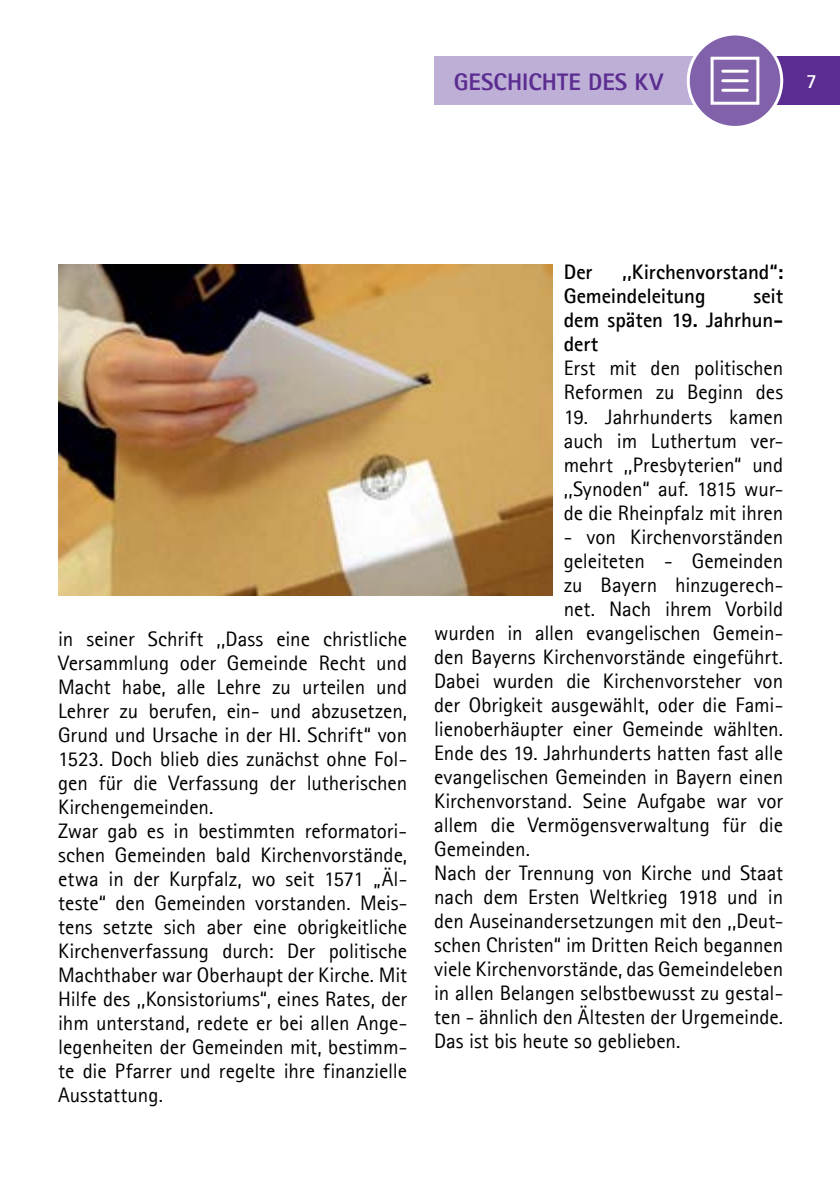
<style>
.page{position:relative;width:840px;height:1191px;background:#fff}
.page>*{position:absolute;margin:0;border:0;box-sizing:border-box;transform-origin:0 0}
.t1{font:800 24px "Agfa Rotis Sans Serif";letter-spacing:.005em;color:#5c2d91}
.t2{font:21px/24px "Agfa Rotis Sans Serif";letter-spacing:-.005em;color:#000}
.t3{font:700 21px/24px "Agfa Rotis Sans Serif";letter-spacing:-.005em;color:#000}
.t4{font:700 20px "Agfa Rotis Sans Serif";color:#fff}
</style>
<div class="page">
<div style="left:434px;top:57px;width:263px;height:48px;background:#beafd6"></div>
<div style="left:758px;top:57px;width:81px;height:48px;background:#5c2d91"></div>
<div style="left:687px;top:34px;width:94px;height:93px;background:#8162aa;border-radius:50%"></div>
<div style="left:686px;top:33px;width:96px;height:96px;border:3px solid #fff;border-radius:50%"></div>
<div style="left:710px;top:57px;width:49px;height:48px;border:3px solid #fff"></div>
<hr style="left:722px;top:70px;width:24px;height:3px;background:#fff">
<hr style="left:722px;top:79px;width:24px;height:3px;background:#fff">
<hr style="left:722px;top:89px;width:24px;height:3px;background:#fff">
<img style="left:58px;top:265px;width:494px;height:330px">
<p class="t1" style="left:453px;top:67px;width:211px">GESCHICHTE DES KV</p>
<p class="t4" style="left:805px;top:68px;width:12px">7</p>
<p class="t2" style="left:58px;top:626px;width:350px">in seiner Schrift ,,Dass eine christliche Versammlung oder Gemeinde Recht und Macht habe, alle Lehre zu urteilen und Lehrer zu berufen, ein- und abzusetzen, Grund und Ursache in der HI. Schrift“ von 1523. Doch blieb dies zunächst ohne Fol&shy;gen für die Verfassung der lutherischen Kirchengemeinden.<br>Zwar gab es in bestimmten reformatori&shy;schen Gemeinden bald Kirchenvorstände, etwa in der Kurpfalz, wo seit 1571 „Äl&shy;teste“ den Gemeinden vorstanden. Meis&shy;tens setzte sich aber eine obrigkeitliche Kirchenverfassung durch: Der politische Machthaber war Oberhaupt der Kirche. Mit Hilfe des ,,Konsistoriums“, eines Rates, der ihm unterstand, redete er bei allen Ange&shy;legenheiten der Gemeinden mit, bestimm&shy;te die Pfarrer und regelte ihre finanzielle Ausstattung.</p>
<p class="t3" style="left:563px;top:260px;width:221px;text-indent:58px">,,Kirchenvorstand“:<br>Gemeindeleitung</p>
<p class="t3" style="left:563px;top:260px;width:30px">Der</p>
<p class="t3" style="left:563px;top:284px;width:221px;text-align:justify;text-indent:190px">seit dem späten 19. Jahrhun&shy;dert</p>
<p class="t2" style="left:563px;top:356px;width:221px">Erst mit den politischen<br>Reformen zu Beginn des</p>
<p class="t2" style="left:563px;top:404px;width:221px;text-align:justify">19. Jahrhunderts kamen auch im Luthertum ver&shy;mehrt ,,Presbyterien“ und ,,Synoden“ auf. 1815 wur&shy;de die Rheinpfalz mit ihren</p>
<p class="t2" style="left:563px;top:524px;width:221px">- von Kirchenvorständen</p>
<p class="t2" style="left:563px;top:548px;width:221px">geleiteten - Gemeinden</p>
<p class="t2" style="left:563px;top:572px;width:221px">zu Bayern hinzugerech-</p>
<p class="t2" style="left:563px;top:596px;width:221px">net. Nach ihrem Vorbild</p>
<p class="t2" style="left:434px;top:620px;width:350px">wurden in allen evangelischen Gemein-</p>
<p class="t2" style="left:434px;top:644px;width:350px">den Bayerns Kirchenvorstände eingeführt.</p>
<p class="t2" style="left:434px;top:668px;width:350px">Dabei wurden die Kirchenvorsteher von</p>
<p class="t2" style="left:434px;top:692px;width:350px">der Obrigkeit ausgewählt, oder die Fami-</p>
<p class="t2" style="left:434px;top:716px;width:350px">lienoberhäupter einer Gemeinde wählten.</p>
<p class="t2" style="left:434px;top:740px;width:350px">Ende des 19. Jahrhunderts hatten fast alle</p>
<p class="t2" style="left:434px;top:764px;width:350px">evangelischen Gemeinden in Bayern einen</p>
<p class="t2" style="left:434px;top:788px;width:350px">Kirchenvorstand. Seine Aufgabe war vor</p>
<p class="t2" style="left:434px;top:812px;width:350px">allem die Vermögensverwaltung für die</p>
<p class="t2" style="left:434px;top:836px;width:97px">Gemeinden.</p>
<p class="t2" style="left:434px;top:860px;width:350px">Nach der Trennung von Kirche und Staat</p>
<p class="t2" style="left:434px;top:884px;width:350px">nach dem Ersten Weltkrieg 1918 und in</p>
<p class="t2" style="left:434px;top:908px;width:350px">den Auseinandersetzungen mit den ,,Deut-</p>
<p class="t2" style="left:434px;top:932px;width:350px">schen Christen“ im Dritten Reich begannen</p>
<p class="t2" style="left:434px;top:956px;width:350px">viele Kirchenvorstände, das Gemeindeleben</p>
<p class="t2" style="left:434px;top:980px;width:350px">in allen Belangen selbstbewusst zu gestal-</p>
<p class="t2" style="left:434px;top:1004px;width:350px">ten - ähnlich den Ältesten der Urgemeinde.</p>
<p class="t2" style="left:434px;top:1028px;width:248px">Das ist bis heute so geblieben.</p>
</div>
